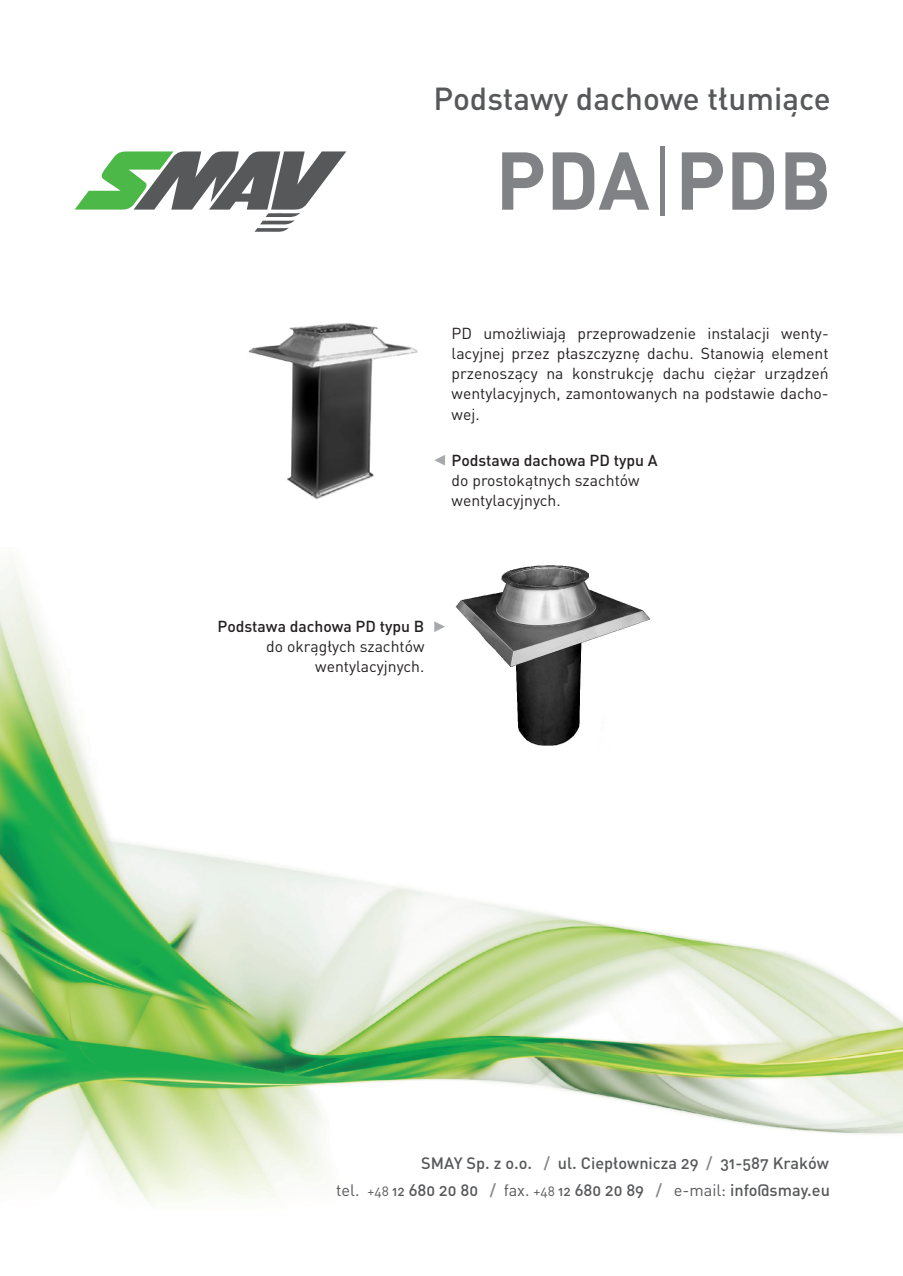
<style>
.page{position:relative;width:903px;height:1276px;background:#fff}
.page>*{position:absolute;margin:0;border:0;box-sizing:border-box;transform-origin:0 0}
.t1{font:700 80.5px "DIN Pro";color:#808285}
.t2{font:31.5px "DIN Pro";color:#57585a}
.t3{font:16.28px "DIN";color:#57585a}
.t4{font:16.28px "DIN Pro";color:#57585a}
.t5{font:16.28px "DIN";color:#808285}
.t6{font:15.75px/20.1px "DIN Pro";color:#231f20;text-align:justify}
.t7{font:15.75px "DIN Pro";color:#231f20}
.s1{font-weight:300}
.s2{font-family:"DIN Pro"}
.s3{font-family:"DIN"}
.s4{font-family:"DIN Bold Alternate"}
.s5{font-family:"DIN Bold Alternate";font-size:13.3px}
.s6{font-size:13.3px}
.s7{color:#808285}
</style>
<div class="page">
<img style="left:0;top:565px;width:903px;height:641px">
<svg style="left:75px;top:151px;width:271px;height:81px"></svg>
<svg style="left:434px;top:455px;width:11px;height:11px"></svg>
<img style="left:248px;top:323px;width:170px;height:177px">
<img style="left:452px;top:565px;width:202px;height:193px">
<svg style="left:434px;top:621px;width:11px;height:11px"></svg>
<h2 class="t2" style="left:434px;top:88px;width:399px">Podstawy dachowe t³umi¹ce</h2>
<h1 class="t1" style="left:495px;top:152px;width:338px">PDA<span class="s1">|</span>PDB</h1>
<p class="t6" style="left:452px;top:325px;width:379px">PD umo¿liwiaj¹ przeprowadzenie instalacji wenty&shy;lacyjnej przez p³aszczyznê dachu. Stanowi¹ element przenosz¹cy na konstrukcjê dachu ciê¿ar urz¹dzeñ wentylacyjnych, zamontowanych na podstawie dacho&shy;wej.</p>
<p class="t7" style="left:452px;top:455px;width:208px">Podstawa dachowa PD typu A</p>
<p class="t6" style="left:452px;top:472px;width:189px">do prostok¹tnych szachtów wentylacyjnych.</p>
<p class="t7" style="left:218px;top:621px;width:208px">Podstawa dachowa PD typu B</p>
<p class="t6" style="left:266px;top:638px;width:160px;text-align:right">do okr¹g³ych szachtów wentylacyjnych.</p>
<p class="t5" style="left:544px;top:1158px;width:8px">/</p>
<p class="t3" style="left:720px;top:1158px;width:110px">31-587 <span class="s2">Kraków</span></p>
<p class="t5" style="left:706px;top:1158px;width:8px">/</p>
<p class="t3" style="left:421px;top:1158px;width:112px">SMAY Sp. z o.o.</p>
<p class="t4" style="left:558px;top:1158px;width:142px"><span class="s3">ul.</span> Ciep³ownicza <span class="s3">29</span></p>
<p class="t3" style="left:336px;top:1184px;width:161px"><span class="s4">tel.</span> <span class="s5">+48</span> <span class="s6">12</span> 680 20 80 <span class="s7">/</span></p>
<p class="t5" style="left:656px;top:1184px;width:8px">/</p>
<p class="t3" style="left:504px;top:1184px;width:142px"><span class="s4">fax.</span> <span class="s5">+48</span> <span class="s6">12</span> 680 20 89</p>
<p class="t3" style="left:674px;top:1184px;width:158px"><span class="s4">e-mail:</span> info@smay.eu</p>
</div>
